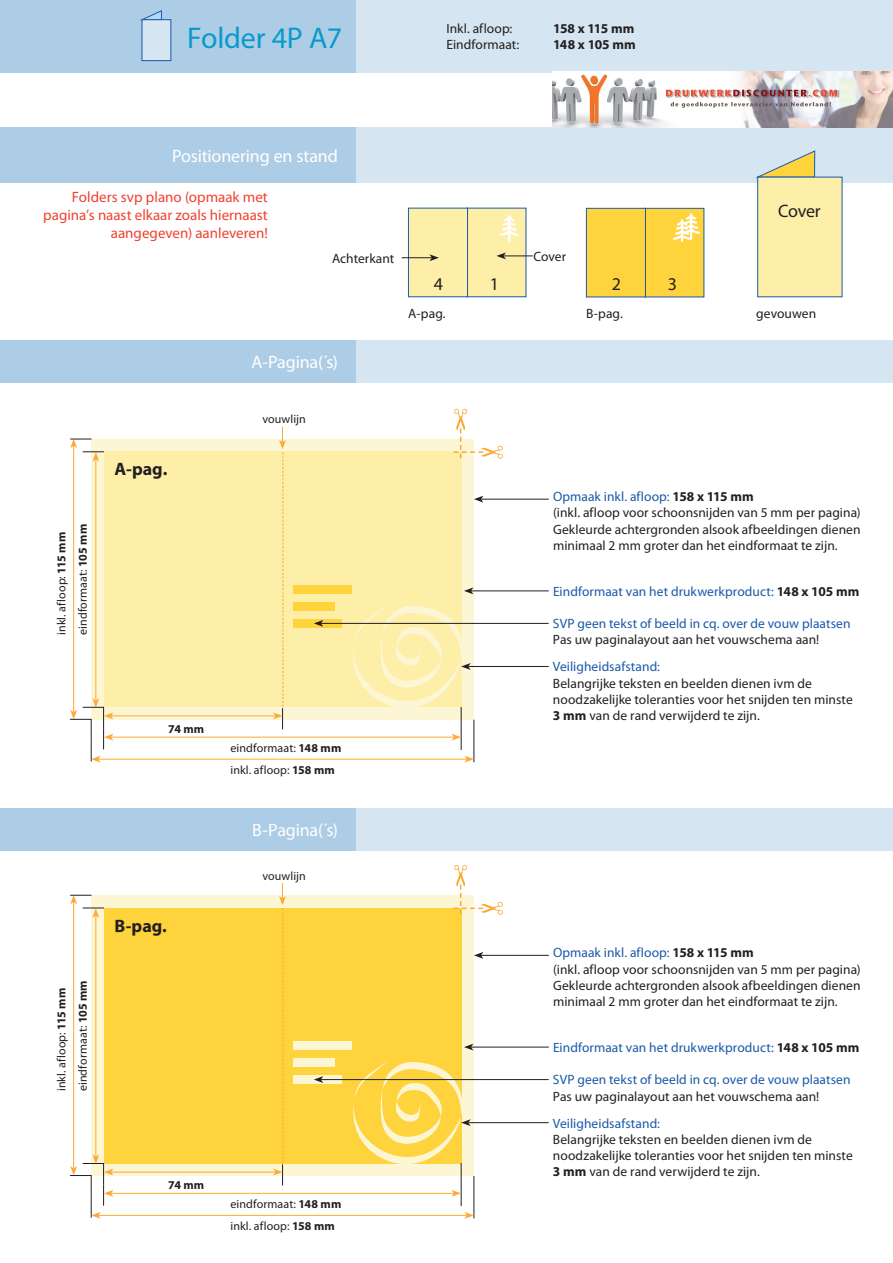
<style>
.page{position:relative;width:893px;height:1263px;background:#fff}
.page>*{position:absolute;margin:0;border:0;box-sizing:border-box;transform-origin:0 0}
.t1{font:30px "Myriad Pro";letter-spacing:-.01em;color:#099acb}
.t2{font:18px "Myriad Pro";letter-spacing:-.01em;color:#fff}
.t3{font:700 18px "Myriad Pro";letter-spacing:-.005em;color:#231f20}
.t4{font:18px "Myriad Pro";letter-spacing:-.02em;color:#231f20}
.t5{font:15px/18px "Myriad Pro";color:#ef422f;text-align:right}
.t6{font:13.5px/16.2px "Myriad Pro";letter-spacing:.005em;color:#231f20}
.t7{font:13.5px "Myriad Pro";letter-spacing:.005em;color:#1b59a9}
.t8{font:700 13.5px/16.2px "Myriad Pro";letter-spacing:-.015em;color:#231f20}
.t9{font:12px "Myriad Pro";letter-spacing:.01em;color:#231f20}
.t10{font:700 12px "Myriad Pro";letter-spacing:-.015em;color:#231f20}
.s1{font-weight:700}
.s2{color:#1b59a9}
.s3{font-weight:700;color:#231f20}
</style>
<div class="page">
<div style="left:0;top:0;width:893px;height:72px;background:#d5e5f1"></div>
<div style="left:0;top:0;width:355px;height:72px;background:#adcde6"></div>
<div style="left:0;top:128px;width:893px;height:55px;background:#d5e5f1"></div>
<div style="left:0;top:128px;width:355px;height:55px;background:#adcde6"></div>
<div style="left:0;top:340px;width:893px;height:43px;background:#d5e5f1"></div>
<div style="left:0;top:340px;width:355px;height:43px;background:#adcde6"></div>
<div style="left:0;top:808px;width:893px;height:42px;background:#d5e5f1"></div>
<div style="left:0;top:808px;width:355px;height:42px;background:#adcde6"></div>
<img style="left:553px;top:72px;width:340px;height:55px">
<div style="left:91px;top:439px;width:383px;height:281px;background:#fdf6d5"></div>
<div style="left:91px;top:895px;width:383px;height:281px;background:#fdf6d5"></div>
<div style="left:104px;top:452px;width:357px;height:255px;background:#fdefa8"></div>
<div style="left:104px;top:908px;width:357px;height:255px;background:#ffd33b"></div>
<hr style="left:73px;top:446px;width:1px;height:266px;background:#fbab35">
<hr style="left:73px;top:902px;width:1px;height:266px;background:#fbab35">
<hr style="left:95px;top:459px;width:1px;height:241px;background:#fbab35">
<hr style="left:95px;top:915px;width:1px;height:242px;background:#fbab35">
<svg style="left:70px;top:439px;width:34px;height:23px"></svg>
<svg style="left:70px;top:895px;width:34px;height:23px"></svg>
<svg style="left:453px;top:409px;width:50px;height:50px"></svg>
<svg style="left:453px;top:865px;width:50px;height:50px"></svg>
<hr style="left:111px;top:715px;width:164px;height:1px;background:#fbab35">
<hr style="left:111px;top:1172px;width:164px;height:1px;background:#fbab35">
<hr style="left:111px;top:737px;width:343px;height:1px;background:#fbab35">
<hr style="left:111px;top:1193px;width:343px;height:1px;background:#fbab35">
<hr style="left:98px;top:759px;width:369px;height:1px;background:#fbab35">
<svg style="left:70px;top:698px;width:43px;height:65px"></svg>
<hr style="left:98px;top:1215px;width:369px;height:1px;background:#fbab35">
<svg style="left:70px;top:1154px;width:43px;height:65px"></svg>
<hr style="left:481px;top:499px;width:68px;height:1px;background:#231f20">
<svg style="left:474px;top:496px;width:9px;height:7px"></svg>
<hr style="left:481px;top:955px;width:68px;height:1px;background:#231f20">
<svg style="left:474px;top:952px;width:9px;height:7px"></svg>
<hr style="left:471px;top:590px;width:78px;height:1px;background:#231f20">
<svg style="left:464px;top:587px;width:9px;height:7px"></svg>
<hr style="left:471px;top:1047px;width:78px;height:1px;background:#231f20">
<svg style="left:464px;top:1044px;width:9px;height:6px"></svg>
<hr style="left:468px;top:666px;width:81px;height:1px;background:#231f20">
<svg style="left:349px;top:603px;width:126px;height:160px"></svg>
<hr style="left:468px;top:1122px;width:81px;height:1px;background:#231f20">
<svg style="left:349px;top:1059px;width:126px;height:160px"></svg>
<svg style="left:273px;top:427px;width:13px;height:302px"></svg>
<svg style="left:273px;top:883px;width:13px;height:302px"></svg>
<svg style="left:757px;top:150px;width:58px;height:27px"></svg>
<div style="left:757px;top:177px;width:85px;height:120px;background:#fdefa8;border:1px solid #1b59a9"></div>
<svg style="left:141px;top:10px;width:21px;height:10px"></svg>
<div style="left:142px;top:19px;width:29px;height:42px;background:#d5e5f1;border:1px solid #1b59a9"></div>
<div style="left:293px;top:585px;width:59px;height:8px;background:#ffd33b"></div>
<div style="left:293px;top:602px;width:42px;height:8px;background:#ffd33b"></div>
<div style="left:293px;top:619px;width:49px;height:8px;background:#ffd33b"></div>
<div style="left:293px;top:1041px;width:59px;height:8px;background:#fdf6d5"></div>
<div style="left:293px;top:1058px;width:42px;height:8px;background:#fdf6d5"></div>
<div style="left:293px;top:1075px;width:49px;height:8px;background:#fdf6d5"></div>
<hr style="left:321px;top:623px;width:228px;height:1px;background:#231f20">
<svg style="left:314px;top:620px;width:9px;height:7px"></svg>
<hr style="left:321px;top:1079px;width:228px;height:1px;background:#231f20">
<svg style="left:314px;top:1076px;width:9px;height:7px"></svg>
<div style="left:467px;top:208px;width:59px;height:89px;background:#fdefa8"></div>
<div style="left:645px;top:208px;width:59px;height:89px;background:#ffd33b"></div>
<div style="left:408px;top:208px;width:60px;height:89px;background:#fdefa8;border:1px solid #1b59a9"></div>
<div style="left:586px;top:208px;width:60px;height:89px;background:#ffd33b;border:1px solid #1b59a9"></div>
<svg style="left:500px;top:215px;width:19px;height:27px"></svg>
<svg style="left:673px;top:213px;width:27px;height:29px"></svg>
<svg style="left:496px;top:252px;width:37px;height:7px"></svg>
<hr style="left:402px;top:257px;width:30px;height:1px;background:#231f20">
<svg style="left:429px;top:254px;width:10px;height:7px"></svg>
<h1 class="t1" style="left:187px;top:19px;width:157px">Folder 4P A7</h1>
<p class="t6" style="left:446px;top:20px;width:74px">Inkl. afloop:<br>Eindformaat:</p>
<p class="t8" style="left:553px;top:20px;width:84px">158 x 115 mm<br>148 x 105 mm</p>
<h2 class="t2" style="left:172px;top:145px;width:167px">Positionering en stand</h2>
<p class="t5" style="left:43px;top:188px;width:226px">Folders svp plano (opmaak met pagina’s naast elkaar zoals hiernaast aangegeven) aanleveren!</p>
<p class="t6" style="left:332px;top:250px;width:64px">Achterkant</p>
<p class="t6" style="left:533px;top:248px;width:34px">Cover</p>
<h2 class="t4" style="left:434px;top:272px;width:11px">4</h2>
<h2 class="t4" style="left:490px;top:273px;width:11px">1</h2>
<h2 class="t4" style="left:612px;top:273px;width:11px">2</h2>
<h2 class="t4" style="left:668px;top:273px;width:11px">3</h2>
<p class="t6" style="left:408px;top:305px;width:39px">A-pag.</p>
<p class="t6" style="left:586px;top:305px;width:38px">B-pag.</p>
<h2 class="t2" style="left:251px;top:351px;width:88px">A-Pagina(´s)</h2>
<h2 class="t3" style="left:115px;top:457px;width:54px">A-pag.</h2>
<p class="t9" style="left:262px;top:412px;width:45px">vouwlijn</p>
<h2 class="t4" style="left:778px;top:199px;width:44px">Cover</h2>
<p class="t6" style="left:756px;top:305px;width:62px">gevouwen</p>
<p class="t9" style="left:54px;top:635px;width:105px;rotate:-90deg">inkl. afloop: <span class="s1">115 mm</span></p>
<p class="t9" style="left:75px;top:635px;width:112px;rotate:-90deg">eindformaat: <span class="s1">105 mm</span></p>
<p class="t9" style="left:54px;top:1091px;width:105px;rotate:-90deg">inkl. afloop: <span class="s1">115 mm</span></p>
<p class="t9" style="left:75px;top:1091px;width:112px;rotate:-90deg">eindformaat: <span class="s1">105 mm</span></p>
<p class="t10" style="left:168px;top:721px;width:37px">74 mm</p>
<h2 class="t3" style="left:115px;top:914px;width:54px">B-pag.</h2>
<p class="t9" style="left:230px;top:740px;width:112px">eindformaat: <span class="s1">148 mm</span></p>
<p class="t9" style="left:230px;top:762px;width:106px">inkl. afloop: <span class="s1">158 mm</span></p>
<h2 class="t2" style="left:252px;top:819px;width:87px">B-Pagina(´s)</h2>
<p class="t9" style="left:262px;top:868px;width:45px">vouwlijn</p>
<p class="t10" style="left:168px;top:1177px;width:37px">74 mm</p>
<p class="t9" style="left:230px;top:1196px;width:112px">eindformaat: <span class="s1">148 mm</span></p>
<p class="t9" style="left:230px;top:1218px;width:106px">inkl. afloop: <span class="s1">158 mm</span></p>
<p class="t6" style="left:553px;top:488px;width:309px"><span class="s2">Opmaak inkl. afloop:</span> <span class="s1">158 x 115 mm<br></span>(inkl. afloop voor schoonsnijden van 5 mm per pagina)<br>Gekleurde achtergronden alsook afbeeldingen dienen minimaal 2 mm groter dan het eindformaat te zijn.</p>
<p class="t7" style="left:553px;top:583px;width:308px">Eindformaat van het drukwerkproduct: <span class="s3">148 x 105 mm</span></p>
<p class="t7" style="left:553px;top:615px;width:299px">SVP geen tekst of beeld in cq. over de vouw plaatsen</p>
<p class="t6" style="left:553px;top:632px;width:268px">Pas uw paginalayout aan het vouwschema aan!</p>
<p class="t7" style="left:553px;top:658px;width:109px">Veiligheidsafstand:</p>
<p class="t6" style="left:553px;top:675px;width:301px">Belangrijke teksten en beelden dienen ivm de noodzakelijke toleranties voor het snijden ten minste<br><span class="s1">3 mm</span> van de rand verwijderd te zijn.</p>
<p class="t6" style="left:553px;top:945px;width:309px"><span class="s2">Opmaak inkl. afloop:</span> <span class="s1">158 x 115 mm<br></span>(inkl. afloop voor schoonsnijden van 5 mm per pagina)<br>Gekleurde achtergronden alsook afbeeldingen dienen minimaal 2 mm groter dan het eindformaat te zijn.</p>
<p class="t7" style="left:553px;top:1039px;width:308px">Eindformaat van het drukwerkproduct: <span class="s3">148 x 105 mm</span></p>
<p class="t7" style="left:553px;top:1071px;width:299px">SVP geen tekst of beeld in cq. over de vouw plaatsen</p>
<p class="t6" style="left:553px;top:1088px;width:268px">Pas uw paginalayout aan het vouwschema aan!</p>
<p class="t7" style="left:553px;top:1115px;width:109px">Veiligheidsafstand:</p>
<p class="t6" style="left:553px;top:1131px;width:301px">Belangrijke teksten en beelden dienen ivm de noodzakelijke toleranties voor het snijden ten minste<br><span class="s1">3 mm</span> van de rand verwijderd te zijn.</p>
</div>
